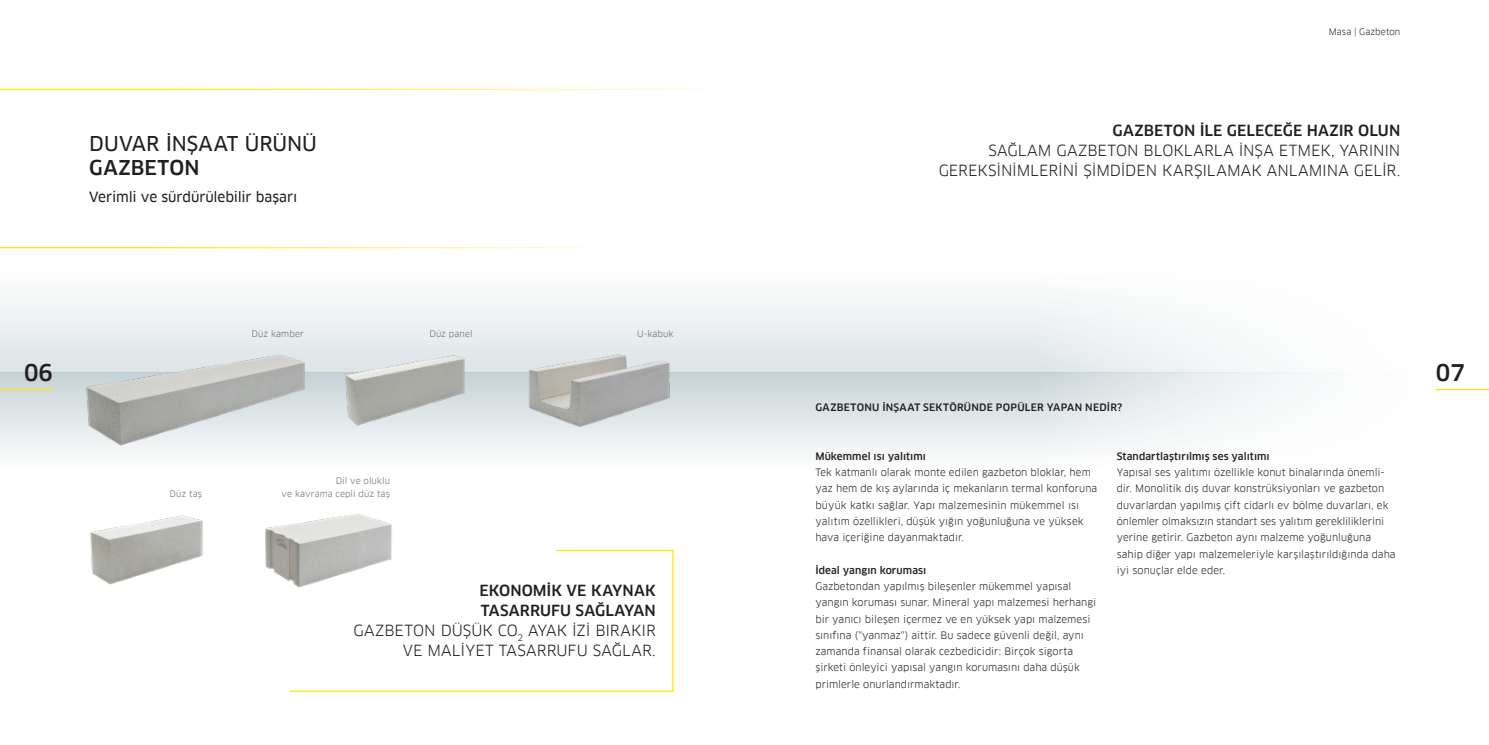
<style>
.page{position:relative;width:1489px;height:745px;background:#fff}
.page>*{position:absolute;margin:0;border:0;box-sizing:border-box;transform-origin:0 0}
.t1{font:500 22.5px "Clan Pro";color:#231f20}
.t2{font:20px "Clan Pro News";letter-spacing:-.005em;color:#231f20}
.t3{font:500 20px "Clan Pro";letter-spacing:.01em;color:#231f20}
.t4{font:15px/20px "Clan Pro";color:#231f20;text-align:right}
.t5{font:500 15px "Clan Pro";letter-spacing:.005em;color:#231f20}
.t6{font:13.75px "Clan Pro News";letter-spacing:-.01em;color:#231f20}
.t7{font:10px/16.2px "Clan Pro";letter-spacing:.005em;color:#231f20}
.t8{font:500 10px "Clan Pro";letter-spacing:.01em;color:#231f20}
.t9{font:8.75px "Clan Pro";letter-spacing:.01em;color:#6c6d70}
.t10{font:8.75px "Clan Pro";letter-spacing:.01em;color:#231f20}
.s1{font-weight:500}
</style>
<div class="page">
<svg style="left:0;top:297px;width:1249px;height:75px;fill:#edf1f2"></svg>
<svg style="left:0;top:372px;width:1488px;height:81px"></svg>
<img style="left:74px;top:334px;width:266px;height:117px">
<img style="left:334px;top:333px;width:138px;height:106px">
<img style="left:524px;top:350px;width:149px;height:85px">
<img style="left:90px;top:515px;width:113px;height:69px">
<img style="left:265px;top:514px;width:127px;height:67px">
<svg style="left:288px;top:549px;width:386px;height:143px"></svg>
<hr style="left:0;top:89px;width:744px;height:1px;background:#ffe601">
<hr style="left:0;top:247px;width:622px;height:1px;background:#ffe601">
<hr style="left:0;top:389px;width:53px;height:1px;background:#ffe601">
<hr style="left:1435px;top:389px;width:53px;height:1px;background:#ffe601">
<h2 class="t2" style="left:89px;top:131px;width:229px">DUVAR İNŞAAT ÜRÜNÜ</h2>
<h2 class="t3" style="left:89px;top:156px;width:112px">GAZBETON</h2>
<h3 class="t6" style="left:89px;top:189px;width:210px">Verimli ve sürdürülebilir başarı</h3>
<p class="t9" style="left:251px;top:328px;width:54px">Düz kamber</p>
<p class="t9" style="left:429px;top:328px;width:45px">Düz panel</p>
<p class="t9" style="left:637px;top:328px;width:38px">U-kabuk</p>
<p class="t10" style="left:1328px;top:27px;width:73px">Masa | Gazbeton</p>
<h3 class="t5" style="left:1112px;top:122px;width:289px">GAZBETON ILE GELECEĞE HAZIR OLUN</h3>
<h3 class="t4" style="left:938px;top:140px;width:463px">SAĞLAM GAZBETON BLOKLARLA I NŞA ETMEK, YARININ<br>GEREKSI NI MLERI NI ŞI MDI DEN KARŞILAMAK ANLAMINA GELI R.</h3>
<h1 class="t1" style="left:24px;top:359px;width:31px">06</h1>
<h1 class="t1" style="left:1435px;top:359px;width:31px">07</h1>
<p class="t9" style="left:336px;top:475px;width:56px">Dil ve oluklu</p>
<p class="t9" style="left:170px;top:488px;width:34px">Düz taş</p>
<p class="t9" style="left:282px;top:488px;width:110px">ve kavrama cepli düz taş</p>
<h3 class="t4" style="left:353px;top:580px;width:304px"><span class="s1">EKONOMIK VE KAYNAK<br>TASARRUFU SAĞLAYAN<br></span>GAZBETON DÜŞÜK CO<sub>2</sub> AYAK IZI BIRAKIR<br>VE MALIYET TASARRUFU SAĞLAR.</h3>
<p class="t8" style="left:815px;top:401px;width:308px">GAZBETONU INŞAAT SEKTÖRÜNDE POPÜLER YAPAN NEDIR?</p>
<p class="t8" style="left:815px;top:450px;width:112px">Mükemmel ısı yalıtımı</p>
<p class="t7" style="left:815px;top:464px;width:283px">Tek katmanlı olarak monte edilen gazbeton bloklar, hem yaz hem de kış aylarında iç mekanların termal konforuna büyük katkı sağlar. Yapı malzemesinin mükemmel ısı yalıtım özellikleri, düşük yığın yoğunluğuna ve yüksek hava içeriğine dayanmaktadır.</p>
<p class="t8" style="left:815px;top:564px;width:112px">İdeal yangın koruması</p>
<p class="t7" style="left:815px;top:578px;width:282px">Gazbetondan yapılmış bileşenler mükemmel yapısal yangın koruması sunar. Mineral yapı malzemesi herhangi bir yanıcı bileşen içermez ve en yüksek yapı malzemesi sınıfına ("yanmaz") aittir. Bu sadece güvenli değil, aynı zamanda finansal olarak cezbedicidir: Birçok sigorta şirketi önleyici yapısal yangın korumasını daha düşük primlerle onurlandırmaktadır.</p>
<p class="t8" style="left:1116px;top:450px;width:154px">Standartlaştırılmış ses yalıtımı</p>
<p class="t7" style="left:1116px;top:464px;width:280px">Yapısal ses yalıtımı özellikle konut binalarında önemli&shy;dir. Monolitik dış duvar konstrüksiyonları ve gazbeton duvarlardan yapılmış çift cidarlı ev bölme duvarları, ek önlemler olmaksızın standart ses yalıtım gerekliliklerini yerine getirir. Gazbeton aynı malzeme yoğunluğuna sahip diğer yapı malzemeleriyle karşılaştırıldığında daha iyi sonuçlar elde eder.</p>
</div>
